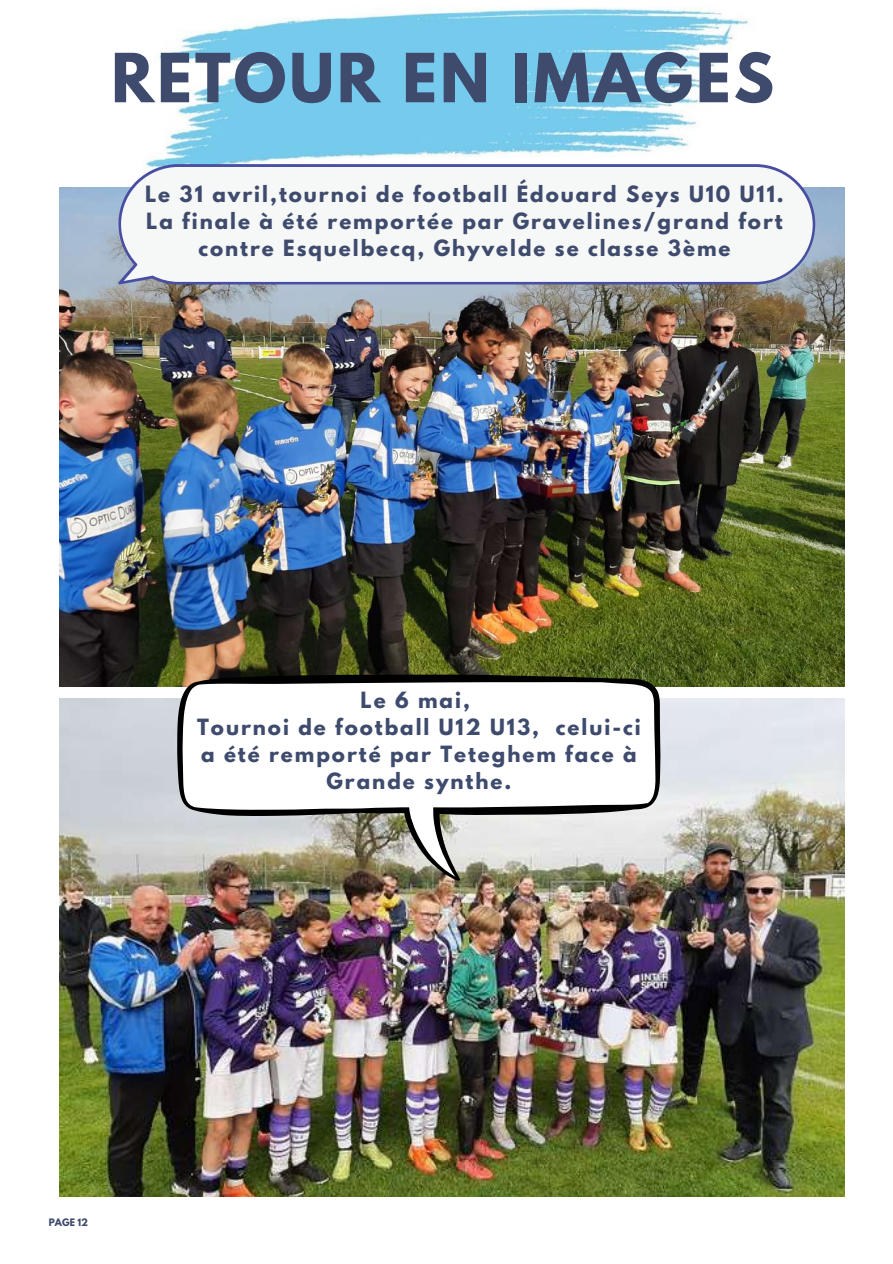
<style>
.page{position:relative;width:893px;height:1264px;background:#fff}
.page>*{position:absolute;margin:0;border:0;box-sizing:border-box;transform-origin:0 0}
.t1{font:700 60px "League Spartan";letter-spacing:.05em;color:#3e4b6d}
.t2{font:700 19.8px/27px "League Spartan";letter-spacing:.1em;color:#3e4b6d;text-align:center}
.t3{font:700 9.15px "League Spartan";color:#3e4b6d}
</style>
<div class="page">
<img style="left:59px;top:187px;width:785px;height:499px">
<img style="left:59px;top:698px;width:785px;height:498px">
<img style="left:146px;top:7px;width:603px;height:157px">
<svg style="left:177px;top:674px;width:483px;height:206px"></svg>
<svg style="left:118px;top:164px;width:697px;height:120px;fill:#f6f7f7"></svg>
<h1 class="t1" style="left:111px;top:48px;width:664px">RETOUR EN IMAGES</h1>
<p class="t2" style="left:145px;top:182px;width:640px">Le 31 avril,tournoi de football Édouard Seys U10 U11.<br>La finale à été remportée par Gravelines/grand fort contre Esquelbecq, Ghyvelde se classe 3ème</p>
<p class="t2" style="left:197px;top:689px;width:445px">Le 6 mai,<br>Tournoi de football U12 U13, celui-ci a été remporté par Teteghem face à<br>Grande synthe.</p>
<p class="t3" style="left:49px;top:1217px;width:41px">PAGE 12</p>
</div>
